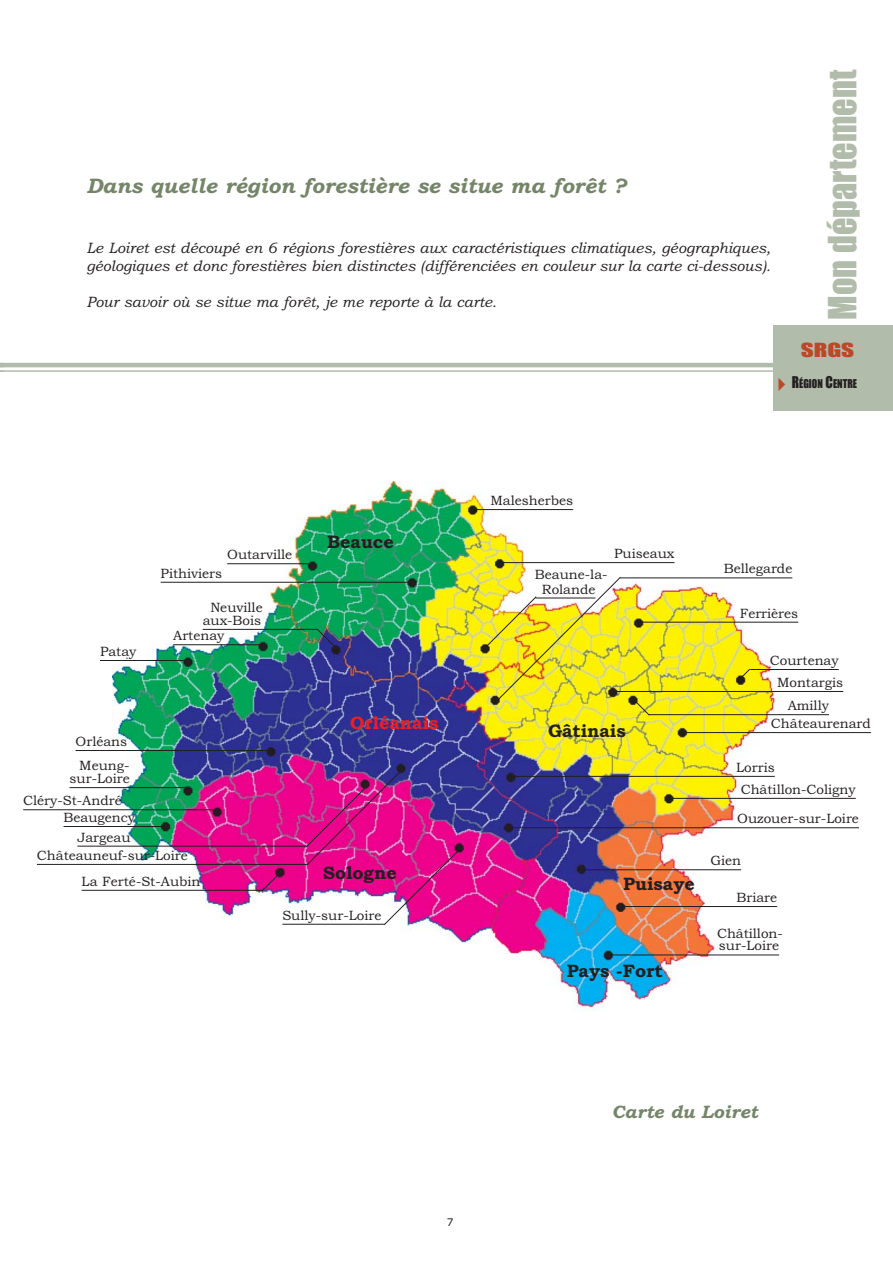
<style>
.page{position:relative;width:893px;height:1263px;background:#fff}
.page>*{position:absolute;margin:0;border:0;box-sizing:border-box;transform-origin:0 0}
.t1{font:36px "Impact";color:#b1bcaa;scale:.95 1}
.t2{font:italic 700 21px "Bookman Old Style";color:#758569}
.t3{font:700 18px "Bookman Old Style";color:#231f20}
.t4{font:italic 700 18px "Bookman Old Style";color:#758569}
.t5{font:700 18px "Bookman Old Style";color:#ed1e25}
.t6{font:18px "Impact";color:#b94928;scale:1.4 1}
.t7{font:italic 15px/18px "Bookman Old Style";color:#231f20}
.t8{font:13.5px "Bookman Old Style";color:#231f20}
.t9{font:11.25px "Impact";color:#231f20;scale:.9 1}
.t10{font:10.5px "Verdana";color:#231f20}
.s1{font-size:15px}
</style>
<div class="page">
<img style="left:113px;top:482px;width:715px;height:528px">
<hr style="left:475px;top:509px;width:98px;height:1px;background:#231f20">
<hr style="left:502px;top:562px;width:172px;height:1px;background:#231f20">
<hr style="left:642px;top:622px;width:156px;height:1px;background:#231f20">
<hr style="left:620px;top:578px;width:172px;height:1px;background:#231f20">
<hr style="left:616px;top:691px;width:227px;height:1px;background:#231f20">
<hr style="left:750px;top:669px;width:89px;height:1px;background:#231f20">
<svg style="left:636px;top:701px;width:14px;height:14px"></svg>
<hr style="left:649px;top:714px;width:180px;height:1px;background:#231f20">
<hr style="left:684px;top:732px;width:187px;height:1px;background:#231f20">
<hr style="left:670px;top:798px;width:186px;height:1px;background:#231f20">
<hr style="left:622px;top:906px;width:155px;height:1px;background:#231f20">
<hr style="left:583px;top:869px;width:158px;height:1px;background:#231f20">
<hr style="left:610px;top:955px;width:169px;height:1px;background:#231f20">
<hr style="left:227px;top:563px;width:87px;height:1px;background:#231f20">
<hr style="left:161px;top:582px;width:250px;height:1px;background:#231f20">
<hr style="left:100px;top:660px;width:88px;height:1px;background:#231f20">
<hr style="left:173px;top:644px;width:92px;height:1px;background:#231f20">
<hr style="left:203px;top:629px;width:114px;height:1px;background:#231f20">
<svg style="left:317px;top:629px;width:22px;height:22px"></svg>
<hr style="left:76px;top:750px;width:196px;height:1px;background:#231f20">
<hr style="left:70px;top:787px;width:120px;height:1px;background:#231f20">
<hr style="left:64px;top:826px;width:103px;height:1px;background:#231f20">
<hr style="left:82px;top:890px;width:180px;height:1px;background:#231f20">
<hr style="left:77px;top:846px;width:230px;height:1px;background:#231f20">
<hr style="left:513px;top:776px;width:262px;height:1px;background:#231f20">
<svg style="left:739px;top:669px;width:11px;height:10px"></svg>
<hr style="left:511px;top:827px;width:348px;height:1px;background:#231f20">
<hr style="left:282px;top:924px;width:103px;height:1px;background:#231f20">
<hr style="left:37px;top:864px;width:271px;height:1px;background:#231f20">
<img style="left:306px;top:769px;width:156px;height:156px">
<svg style="left:262px;top:869px;width:22px;height:22px"></svg>
<hr style="left:0;top:363px;width:893px;height:4px;background:#b1bcaa">
<hr style="left:0;top:370px;width:893px;height:2px;background:#b1bcaa">
<div style="left:773px;top:326px;width:120px;height:85px;background:#b1bcaa"></div>
<hr style="left:23px;top:809px;width:195px;height:1px;background:#231f20">
<img style="left:485px;top:577px;width:136px;height:122px">
<h2 class="t2" style="left:86px;top:178px;width:541px">Dans quelle région forestière se situe ma forêt ?</h2>
<p class="t7" style="left:86px;top:240px;width:686px">Le Loiret est découpé en 6 régions forestières aux caractéristiques climatiques, géographiques, géologiques et donc forestières bien distinctes (différenciées en couleur sur la carte ci-dessous).</p>
<p class="t7" style="left:86px;top:294px;width:412px">Pour savoir où se situe ma forêt, je me reporte à la carte.</p>
<h1 class="t1" style="left:831px;top:320px;width:264px;rotate:-90deg">Mon département</h1>
<h3 class="t6" style="left:801px;top:344px;width:40px">SRGS</h3>
<p class="t9" style="left:792px;top:379px;width:74px"><span class="s1">R</span>ÉGION <span class="s1">C</span>ENTRE</p>
<p class="t8" style="left:227px;top:550px;width:67px">Outarville</p>
<h3 class="t3" style="left:327px;top:535px;width:68px">Beauce</h3>
<p class="t8" style="left:490px;top:495px;width:84px">Malesherbes</p>
<p class="t8" style="left:614px;top:548px;width:62px">Puiseaux</p>
<p class="t8" style="left:100px;top:646px;width:38px">Patay</p>
<p class="t8" style="left:161px;top:568px;width:63px">Pithiviers</p>
<p class="t8" style="left:210px;top:602px;width:54px">Neuville</p>
<p class="t8" style="left:203px;top:615px;width:60px">aux-Bois</p>
<p class="t8" style="left:173px;top:631px;width:53px">Artenay</p>
<p class="t8" style="left:76px;top:736px;width:53px">Orléans</p>
<p class="t8" style="left:70px;top:773px;width:62px">sur-Loire</p>
<p class="t8" style="left:79px;top:760px;width:52px">Meung-</p>
<p class="t8" style="left:64px;top:812px;width:73px">Beaugency</p>
<p class="t8" style="left:23px;top:796px;width:100px">Cléry-St-André</p>
<p class="t8" style="left:77px;top:832px;width:55px">Jargeau</p>
<p class="t8" style="left:37px;top:850px;width:152px">Châteauneuf-sur-Loire</p>
<p class="t8" style="left:82px;top:876px;width:120px">La Ferté-St-Aubin</p>
<h3 class="t5" style="left:350px;top:716px;width:90px">Orléanais</h3>
<h3 class="t3" style="left:323px;top:866px;width:75px">Sologne</h3>
<p class="t8" style="left:282px;top:910px;width:101px">Sully-sur-Loire</p>
<p class="t10" style="left:447px;top:1217px;width:8px">7</p>
<p class="t8" style="left:535px;top:570px;width:74px">Beaune-la-</p>
<p class="t8" style="left:724px;top:564px;width:70px">Bellegarde</p>
<p class="t8" style="left:542px;top:584px;width:55px">Rolande</p>
<h3 class="t3" style="left:548px;top:724px;width:79px">Gâtinais</h3>
<h3 class="t3" style="left:623px;top:877px;width:73px">Puisaye</h3>
<h3 class="t3" style="left:567px;top:964px;width:98px">Pays -Fort</h3>
<p class="t8" style="left:740px;top:608px;width:60px">Ferrières</p>
<p class="t8" style="left:770px;top:655px;width:70px">Courtenay</p>
<p class="t8" style="left:788px;top:700px;width:43px">Amilly</p>
<p class="t8" style="left:777px;top:677px;width:68px">Montargis</p>
<p class="t8" style="left:771px;top:718px;width:101px">Châteaurenard</p>
<p class="t8" style="left:736px;top:762px;width:40px">Lorris</p>
<p class="t8" style="left:741px;top:784px;width:117px">Châtillon-Coligny</p>
<p class="t8" style="left:737px;top:814px;width:123px">Ouzouer-sur-Loire</p>
<p class="t8" style="left:710px;top:856px;width:32px">Gien</p>
<p class="t8" style="left:736px;top:892px;width:42px">Briare</p>
<p class="t8" style="left:717px;top:928px;width:67px">Châtillon-</p>
<p class="t8" style="left:719px;top:941px;width:62px">sur-Loire</p>
<h3 class="t4" style="left:612px;top:1105px;width:147px">Carte du Loiret</h3>
</div>
